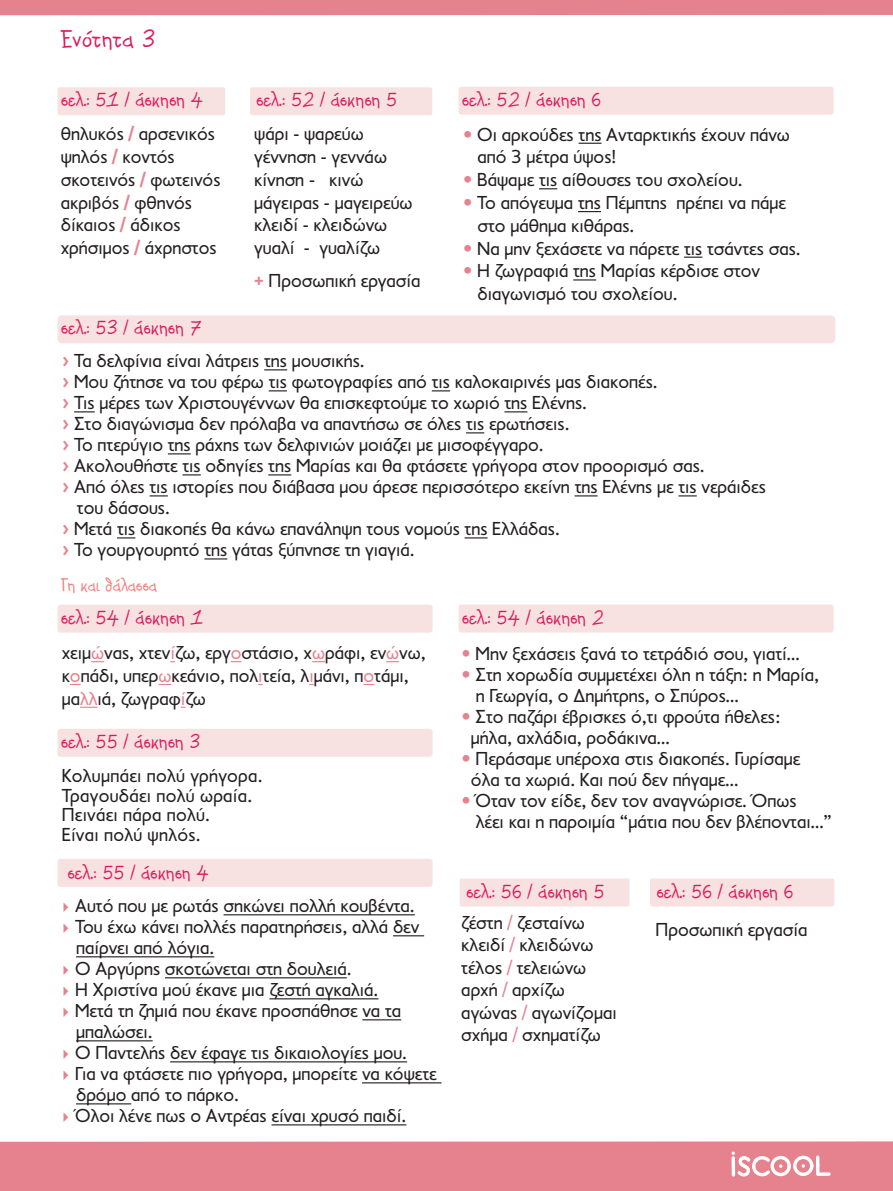
<style>
.page{position:relative;width:893px;height:1191px;background:#fff}
.page>*{position:absolute;margin:0;border:0;box-sizing:border-box;transform-origin:0 0}
.t1{font:27px "PF Kids Pro Grade Five";letter-spacing:.02em;color:#da1c5c}
.t2{font:21.6px "PF Kids Pro Grade Five";color:#da1c5c}
.t3{font:19.5px "PF Kids Pro Grade Five";color:#f37d7d}
.t4{font:19.05px/22.8px "PF Transport";color:#231f20}
.s1{font-weight:700;color:#e6828e}
.s2{color:#e6828e}
.s3{font-family:"PF Beau Sans Pro Bbook";font-size:13.5px;color:#e6828e}
</style>
<div class="page">
<div style="left:460px;top:878px;width:169px;height:28px;background:#f8e2e1;border-radius:2px"></div>
<div style="left:58px;top:315px;width:777px;height:28px;background:#f8e2e1;border-radius:4px"></div>
<div style="left:58px;top:729px;width:375px;height:28px;background:#f8e2e1;border-radius:3px"></div>
<div style="left:58px;top:859px;width:375px;height:28px;background:#f8e2e1;border-radius:3px"></div>
<div style="left:459px;top:87px;width:375px;height:28px;background:#f8e2e1;border-radius:3px"></div>
<div style="left:58px;top:604px;width:375px;height:28px;background:#f8e2e1;border-radius:3px"></div>
<div style="left:459px;top:604px;width:375px;height:28px;background:#f8e2e1;border-radius:3px"></div>
<div style="left:58px;top:87px;width:167px;height:28px;background:#f8e2e1;border-radius:2px"></div>
<div style="left:250px;top:87px;width:182px;height:28px;background:#f8e2e1;border-radius:2px"></div>
<div style="left:650px;top:878px;width:184px;height:28px;background:#f8e2e1;border-radius:2px"></div>
<div style="left:0;top:1141px;width:893px;height:50px;background:#e6828e"></div>
<svg style="left:731px;top:1151px;width:100px;height:26px"></svg>
<div style="left:0;top:0;width:893px;height:15px;background:#e6828e"></div>
<svg style="left:91px;top:661px;width:13px;height:1px"></svg>
<svg style="left:312px;top:661px;width:13px;height:1px"></svg>
<svg style="left:386px;top:661px;width:13px;height:1px"></svg>
<svg style="left:158px;top:684px;width:13px;height:1px"></svg>
<svg style="left:80px;top:706px;width:18px;height:2px"></svg>
<svg style="left:579px;top:143px;width:22px;height:1px"></svg>
<svg style="left:539px;top:188px;width:18px;height:1px"></svg>
<svg style="left:578px;top:211px;width:23px;height:1px"></svg>
<svg style="left:684px;top:257px;width:18px;height:1px"></svg>
<svg style="left:573px;top:279px;width:23px;height:1px"></svg>
<svg style="left:264px;top:369px;width:23px;height:1px"></svg>
<svg style="left:269px;top:390px;width:18px;height:1px"></svg>
<svg style="left:432px;top:390px;width:18px;height:1px"></svg>
<svg style="left:74px;top:411px;width:21px;height:1px"></svg>
<svg style="left:504px;top:411px;width:23px;height:1px"></svg>
<svg style="left:466px;top:432px;width:18px;height:1px"></svg>
<svg style="left:168px;top:453px;width:23px;height:1px"></svg>
<svg style="left:183px;top:474px;width:18px;height:1px"></svg>
<svg style="left:268px;top:474px;width:23px;height:1px"></svg>
<svg style="left:150px;top:495px;width:18px;height:1px"></svg>
<svg style="left:575px;top:495px;width:23px;height:1px"></svg>
<svg style="left:678px;top:495px;width:19px;height:1px"></svg>
<svg style="left:117px;top:537px;width:18px;height:1px"></svg>
<svg style="left:465px;top:537px;width:23px;height:1px"></svg>
<svg style="left:204px;top:558px;width:23px;height:1px"></svg>
<hr style="left:224px;top:914px;width:191px;height:1px;background:#231f20">
<hr style="left:393px;top:935px;width:31px;height:1px;background:#231f20">
<hr style="left:76px;top:956px;width:138px;height:1px;background:#231f20">
<hr style="left:165px;top:977px;width:182px;height:1px;background:#231f20">
<hr style="left:269px;top:998px;width:109px;height:1px;background:#231f20">
<hr style="left:362px;top:1019px;width:39px;height:1px;background:#231f20">
<hr style="left:76px;top:1040px;width:77px;height:1px;background:#231f20">
<hr style="left:170px;top:1061px;width:237px;height:1px;background:#231f20">
<hr style="left:362px;top:1082px;width:79px;height:1px;background:#231f20">
<hr style="left:76px;top:1103px;width:55px;height:1px;background:#231f20">
<hr style="left:272px;top:1124px;width:134px;height:1px;background:#231f20">
<h1 class="t1" style="left:61px;top:17px;width:96px">Ενότητα 3</h1>
<p class="t2" style="left:61px;top:82px;width:144px">σελ.: 51 / άσκηση 4</p>
<p class="t2" style="left:256px;top:82px;width:142px">σελ.: 52 / άσκηση 5</p>
<p class="t4" style="left:61px;top:122px;width:161px">θηλυκός <span class="s1">/</span> αρσενικός ψηλός <span class="s1">/</span> κοντός σκοτεινός <span class="s1">/</span> φωτεινός ακριβός <span class="s1">/</span> φθηνός δίκαιος <span class="s1">/</span> άδικος χρήσιµος <span class="s1">/</span> άχρηστος</p>
<p class="t4" style="left:254px;top:122px;width:160px">ψάρι - ψαρεύω γέννηση - γεννάω κίνηση - κινώ µάγειρας - µαγειρεύω κλειδί - κλειδώνω γυαλί - γυαλίζω</p>
<p class="t4" style="left:254px;top:270px;width:168px"><span class="s1">+</span> Προσωπική εργασία</p>
<p class="t2" style="left:61px;top:310px;width:142px">σελ.: 53 / άσκηση 7</p>
<p class="t2" style="left:462px;top:81px;width:141px">σελ.: 52 / άσκηση 6</p>
<p class="t4" style="left:477px;top:123px;width:314px;text-indent:-14px"><span class="s2">•</span> Οι αρκούδες της Ανταρκτικής έχουν πάνω από 3 µέτρα ύψος!</p>
<p class="t4" style="left:463px;top:168px;width:281px"><span class="s2">•</span> Βάψαµε τις αίθουσες του σχολείου.</p>
<p class="t4" style="left:477px;top:191px;width:310px;text-indent:-14px"><span class="s2">•</span> Το απόγευµα της Πέµπτης πρέπει να πάµε στο µάθηµα κιθάρας.</p>
<p class="t4" style="left:463px;top:237px;width:339px"><span class="s2">•</span> Να µην ξεχάσετε να πάρετε τις τσάντες σας.</p>
<p class="t4" style="left:477px;top:260px;width:284px;text-indent:-14px"><span class="s2">•</span> Η ζωγραφιά της Μαρίας κέρδισε στον διαγωνισµό του σχολείου.</p>
<p class="t4" style="left:63px;top:349px;width:304px"><span class="s1">&gt;</span> Τα δελφίνια είναι λάτρεις της µουσικής.</p>
<p class="t4" style="left:63px;top:370px;width:597px"><span class="s1">&gt;</span> Μου ζήτησε να του φέρω τις φωτογραφίες από τις καλοκαιρινές µας διακοπές.</p>
<p class="t4" style="left:63px;top:391px;width:526px"><span class="s1">&gt;</span> Τις µέρες των Χριστουγέννων θα επισκεφτούµε το χωριό της Ελένης.</p>
<p class="t4" style="left:63px;top:412px;width:508px"><span class="s1">&gt;</span> Στο διαγώνισµα δεν πρόλαβα να απαντήσω σε όλες τις ερωτήσεις.</p>
<p class="t4" style="left:63px;top:433px;width:483px"><span class="s1">&gt;</span> Το πτερύγιο της ράχης των δελφινιών µοιάζει µε µισοφέγγαρο.</p>
<p class="t4" style="left:63px;top:454px;width:644px"><span class="s1">&gt;</span> Ακολουθήστε τις οδηγίες της Μαρίας και θα φτάσετε γρήγορα στον προορισµό σας.</p>
<p class="t4" style="left:63px;top:475px;width:705px"><span class="s1">&gt;</span> Από όλες τις ιστορίες που διάβασα µου άρεσε περισσότερο εκείνη της Ελένης µε τις νεράιδες</p>
<p class="t4" style="left:77px;top:496px;width:95px">του δάσους.</p>
<p class="t4" style="left:63px;top:517px;width:499px"><span class="s1">&gt;</span> Μετά τις διακοπές θα κάνω επανάληψη τους νοµούς της Ελλάδας.</p>
<p class="t4" style="left:63px;top:538px;width:354px"><span class="s1">&gt;</span> Το γουργουρητό της γάτας ξύπνησε τη γιαγιά.</p>
<p class="t3" style="left:61px;top:569px;width:97px">Γη και θάλασσα</p>
<p class="t2" style="left:61px;top:599px;width:144px">σελ.: 54 / άσκηση 1</p>
<p class="t2" style="left:462px;top:599px;width:144px">σελ.: 54 / άσκηση 2</p>
<p class="t4" style="left:62px;top:641px;width:365px">χειµ<span class="s2">ώ</span>νας, χτεν<span class="s2">ί</span>ζω, εργ<span class="s2">ο</span>στάσιο, χ<span class="s2">ω</span>ράφι, εν<span class="s2">ώ</span>νω, κ<span class="s2">ο</span>πάδι, υπερ<span class="s2">ω</span>κεάνιο, πολ<span class="s2">ι</span>τεία, λ<span class="s2">ι</span>µάνι, π<span class="s2">ο</span>τάµι, µα<span class="s2">λλ</span>ιά, ζωγραφ<span class="s2">ί</span>ζω</p>
<p class="t2" style="left:61px;top:723px;width:141px">σελ.: 55 / άσκηση 3</p>
<p class="t4" style="left:62px;top:766px;width:202px;line-height:19.5px">Κολυµπάει πολύ γρήγορα.<br>Τραγουδάει πολύ ωραία.<br>Πεινάει πάρα πολύ.<br>Είναι πολύ ψηλός.</p>
<p class="t2" style="left:68px;top:854px;width:143px">σελ.: 55 / άσκηση 4</p>
<p class="t4" style="left:62px;top:894px;width:354px"><span class="s3">▶</span> Αυτό που µε ρωτάς σηκώνει πολλή κουβέντα.</p>
<p class="t4" style="left:62px;top:915px;width:359px"><span class="s3">▶</span> Του έχω κάνει πολλές παρατηρήσεις, αλλά δεν</p>
<p class="t4" style="left:76px;top:936px;width:140px">παίρνει από λόγια.</p>
<p class="t4" style="left:62px;top:957px;width:291px"><span class="s3">▶</span> Ο Αργύρης σκοτώνεται στη δουλειά.</p>
<p class="t4" style="left:62px;top:978px;width:318px"><span class="s3">▶</span> Η Χριστίνα µού έκανε µια ζεστή αγκαλιά.</p>
<p class="t4" style="left:62px;top:999px;width:341px"><span class="s3">▶</span> Μετά τη ζηµιά που έκανε προσπάθησε να τα</p>
<p class="t4" style="left:76px;top:1020px;width:78px">µπαλώσει.</p>
<p class="t4" style="left:62px;top:1041px;width:347px"><span class="s3">▶</span> Ο Παντελής δεν έφαγε τις δικαιολογίες µου.</p>
<p class="t4" style="left:62px;top:1062px;width:376px"><span class="s3">▶</span> Για να φτάσετε πιο γρήγορα, µπορείτε να κόψετε</p>
<p class="t4" style="left:76px;top:1083px;width:164px">δρόµο από το πάρκο.</p>
<p class="t4" style="left:62px;top:1104px;width:346px"><span class="s3">▶</span> Όλοι λένε πως ο Αντρέας είναι χρυσό παιδί.</p>
<p class="t4" style="left:461px;top:642px;width:340px"><span class="s2">•</span> Μην ξεχάσεις ξανά το τετράδιό σου, γιατί…</p>
<p class="t4" style="left:476px;top:664px;width:345px;line-height:21px;text-indent:-14px"><span class="s2">•</span> Στη χορωδία συµµετέχει όλη η τάξη: η Μαρία, η Γεωργία, ο ∆ηµήτρης, ο Σπύρος…</p>
<p class="t4" style="left:471px;top:706px;width:311px;line-height:21px;text-indent:-9px"><span class="s2">•</span> Στο παζάρι έβρισκες ό,τι φρούτα ήθελες: µήλα, αχλάδια, ροδάκινα…</p>
<p class="t4" style="left:471px;top:748px;width:331px;line-height:21px;text-indent:-9px"><span class="s2">•</span> Περάσαµε υπέροχα στις διακοπές. Γυρίσαµε όλα τα χωριά. Και πού δεν πήγαµε…</p>
<p class="t4" style="left:476px;top:790px;width:358px;line-height:21px;text-indent:-14px"><span class="s2">•</span> Όταν τον είδε, δεν τον αναγνώρισε. Όπως<br>λέει και η παροιµία “µάτια που δεν βλέπονται…”</p>
<p class="t2" style="left:466px;top:873px;width:140px">σελ.: 56 / άσκηση 5</p>
<p class="t2" style="left:656px;top:873px;width:139px">σελ.: 56 / άσκηση 6</p>
<p class="t4" style="left:461px;top:911px;width:157px">ζέστη <span class="s2">/</span> ζεσταίνω κλειδί <span class="s2">/</span> κλειδώνω τέλος <span class="s2">/</span> τελειώνω αρχή <span class="s2">/</span> αρχίζω αγώνας <span class="s2">/</span> αγωνίζοµαι σχήµα <span class="s2">/</span> σχηµατίζω</p>
<p class="t4" style="left:656px;top:918px;width:153px">Προσωπική εργασία</p>
</div>
